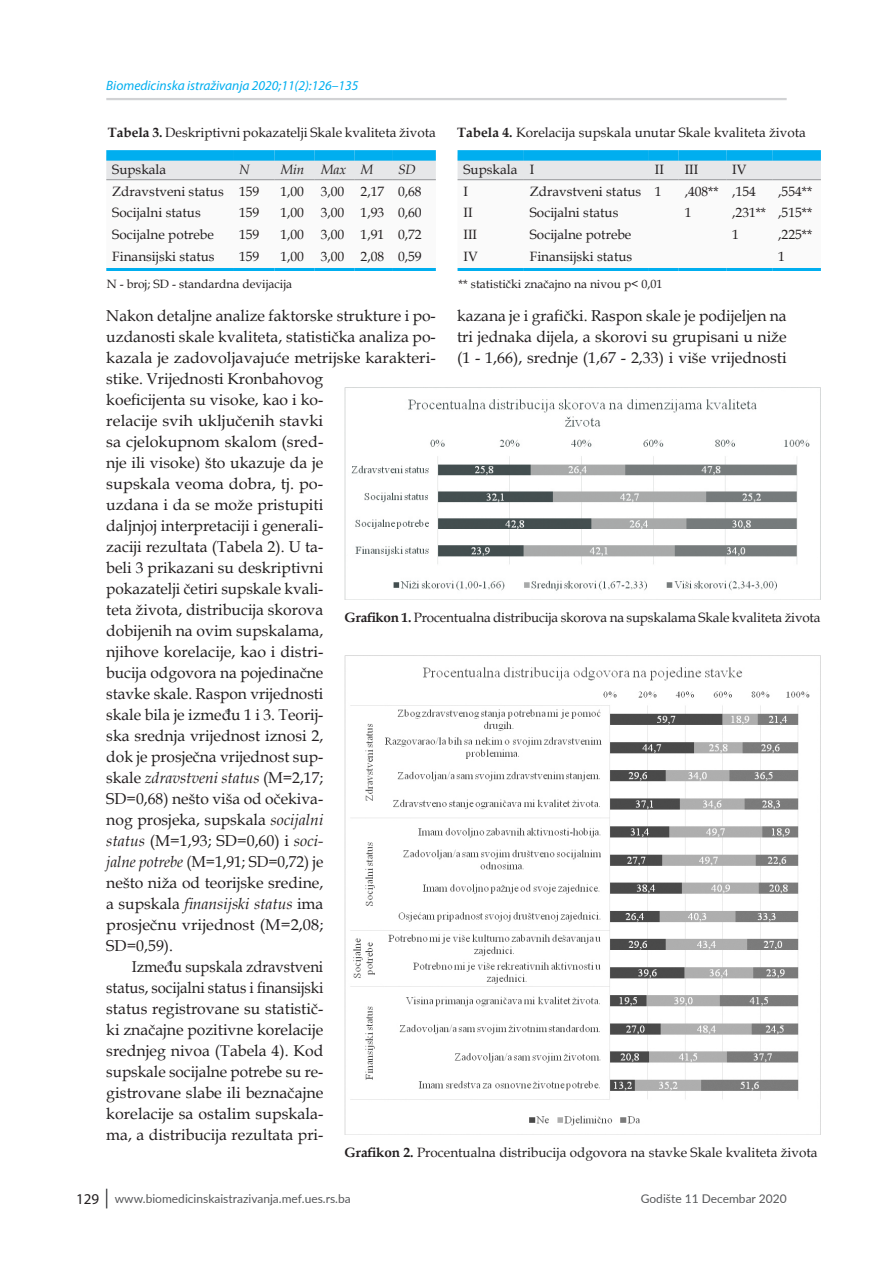
<style>
.page{position:relative;width:893px;height:1263px;background:#fff}
.page>*{position:absolute;margin:0;border:0;box-sizing:border-box;transform-origin:0 0}
.FABULA{font:15.75px/21px "Book Antiqua";color:#231f20}
.FABULA-2{font:15.75px/21px "Book Antiqua";color:#231f20;text-align:justify;scale:.95 1}
.Tabela{font:13.5px "Book Antiqua";color:#231f20}
.Slike{font:13.5px "Book Antiqua";letter-spacing:-.01em;color:#231f20}
.t1{font:italic 13.5px "Myriad Pro";color:#00aeef}
.Tabela-2{font:italic 13.5px "Book Antiqua";color:#231f20}
.t2{font:12px "Lato";color:#57585a}
.t3{font:12px "Book Antiqua";color:#231f20}
.s1{font-weight:700}
.s2{font-style:italic}
.s3{font-family:"Myriad Pro";font-size:15px;color:#231f20}
</style>
<div class="page">
<hr style="left:106px;top:98px;width:681px;height:2px;background:#d1d2d4">
<svg style="left:106px;top:1189px;width:1px;height:19px"></svg>
<div style="left:458px;top:161px;width:363px;height:20px;background:#e6e7e9"></div>
<div style="left:458px;top:150px;width:66px;height:11px;background:#00aeef"></div>
<div style="left:524px;top:150px;width:125px;height:11px;background:#00aeef"></div>
<div style="left:649px;top:150px;width:30px;height:11px;background:#00aeef"></div>
<div style="left:679px;top:150px;width:47px;height:11px;background:#00aeef"></div>
<div style="left:726px;top:150px;width:46px;height:11px;background:#00aeef"></div>
<div style="left:772px;top:150px;width:49px;height:11px;background:#00aeef"></div>
<hr style="left:458px;top:179px;width:66px;height:1px;background:#939598">
<hr style="left:524px;top:179px;width:125px;height:1px;background:#939598">
<hr style="left:649px;top:179px;width:30px;height:1px;background:#939598">
<hr style="left:679px;top:179px;width:47px;height:1px;background:#939598">
<hr style="left:726px;top:179px;width:46px;height:1px;background:#939598">
<hr style="left:772px;top:179px;width:49px;height:1px;background:#939598">
<hr style="left:458px;top:268px;width:66px;height:3px;background:#00aeef">
<hr style="left:524px;top:268px;width:125px;height:3px;background:#00aeef">
<hr style="left:649px;top:268px;width:30px;height:3px;background:#00aeef">
<hr style="left:679px;top:268px;width:47px;height:3px;background:#00aeef">
<hr style="left:726px;top:268px;width:46px;height:3px;background:#00aeef">
<hr style="left:772px;top:268px;width:49px;height:3px;background:#00aeef">
<div style="left:106px;top:161px;width:330px;height:20px;background:#e6e7e9"></div>
<div style="left:106px;top:150px;width:127px;height:11px;background:#00aeef"></div>
<div style="left:233px;top:150px;width:41px;height:11px;background:#00aeef"></div>
<div style="left:274px;top:150px;width:41px;height:11px;background:#00aeef"></div>
<div style="left:315px;top:150px;width:40px;height:11px;background:#00aeef"></div>
<div style="left:355px;top:150px;width:37px;height:11px;background:#00aeef"></div>
<div style="left:392px;top:150px;width:44px;height:11px;background:#00aeef"></div>
<hr style="left:106px;top:179px;width:127px;height:1px;background:#939598">
<hr style="left:233px;top:179px;width:41px;height:1px;background:#939598">
<hr style="left:274px;top:179px;width:41px;height:1px;background:#939598">
<hr style="left:315px;top:179px;width:40px;height:1px;background:#939598">
<hr style="left:355px;top:179px;width:37px;height:1px;background:#939598">
<hr style="left:392px;top:179px;width:44px;height:1px;background:#939598">
<hr style="left:106px;top:268px;width:127px;height:3px;background:#00aeef">
<hr style="left:233px;top:268px;width:41px;height:3px;background:#00aeef">
<hr style="left:274px;top:268px;width:41px;height:3px;background:#00aeef">
<hr style="left:315px;top:268px;width:40px;height:3px;background:#00aeef">
<hr style="left:355px;top:268px;width:37px;height:3px;background:#00aeef">
<hr style="left:392px;top:268px;width:44px;height:3px;background:#00aeef">
<img style="left:345px;top:387px;width:476px;height:212px">
<img style="left:345px;top:656px;width:476px;height:478px">
<p class="t1" style="left:106px;top:77px;width:254px">Biomedicinska istraživanja 2020;11(2):126–135</p>
<p class="Tabela" style="left:108px;top:123px;width:330px"><span class="s1">Tabela 3.</span> Deskriptivni pokazatelji Skale kvaliteta života</p>
<p class="Tabela" style="left:457px;top:123px;width:350px"><span class="s1">Tabela 4.</span> Korelacija supskala unutar Skale kvaliteta života</p>
<p class="Tabela" style="left:112px;top:160px;width:55px">Supskala</p>
<p class="Tabela-2" style="left:239px;top:160px;width:12px">N</p>
<p class="Tabela-2" style="left:280px;top:160px;width:26px">Min</p>
<p class="Tabela-2" style="left:321px;top:160px;width:27px">Max</p>
<p class="Tabela-2" style="left:361px;top:160px;width:14px">M</p>
<p class="Tabela-2" style="left:398px;top:160px;width:20px">SD</p>
<p class="Tabela" style="left:112px;top:182px;width:113px">Zdravstveni status</p>
<p class="Tabela" style="left:239px;top:182px;width:22px">159</p>
<p class="Tabela" style="left:280px;top:182px;width:25px">1,00</p>
<p class="Tabela" style="left:321px;top:182px;width:25px">3,00</p>
<p class="Tabela" style="left:361px;top:182px;width:25px">2,17</p>
<p class="Tabela" style="left:398px;top:182px;width:25px">0,68</p>
<p class="Tabela" style="left:112px;top:203px;width:90px">Socijalni status</p>
<p class="Tabela" style="left:239px;top:203px;width:22px">159</p>
<p class="Tabela" style="left:280px;top:203px;width:25px">1,00</p>
<p class="Tabela" style="left:321px;top:203px;width:25px">3,00</p>
<p class="Tabela" style="left:361px;top:203px;width:25px">1,93</p>
<p class="Tabela" style="left:398px;top:203px;width:25px">0,60</p>
<p class="Tabela" style="left:112px;top:225px;width:103px">Socijalne potrebe</p>
<p class="Tabela" style="left:239px;top:225px;width:22px">159</p>
<p class="Tabela" style="left:280px;top:225px;width:25px">1,00</p>
<p class="Tabela" style="left:321px;top:225px;width:25px">3,00</p>
<p class="Tabela" style="left:361px;top:225px;width:25px">1,91</p>
<p class="Tabela" style="left:398px;top:225px;width:25px">0,72</p>
<p class="Tabela" style="left:112px;top:247px;width:104px">Finansijski status</p>
<p class="Tabela" style="left:239px;top:247px;width:22px">159</p>
<p class="Tabela" style="left:280px;top:247px;width:25px">1,00</p>
<p class="Tabela" style="left:321px;top:247px;width:25px">3,00</p>
<p class="Tabela" style="left:361px;top:247px;width:25px">2,08</p>
<p class="Tabela" style="left:398px;top:247px;width:25px">0,59</p>
<p class="Tabela" style="left:464px;top:160px;width:55px">Supskala</p>
<p class="Tabela" style="left:530px;top:160px;width:6px">I</p>
<p class="Tabela" style="left:655px;top:160px;width:11px">II</p>
<p class="Tabela" style="left:685px;top:160px;width:15px">III</p>
<p class="Tabela" style="left:732px;top:160px;width:16px">IV</p>
<p class="Tabela" style="left:464px;top:182px;width:6px">I</p>
<p class="Tabela" style="left:530px;top:182px;width:113px">Zdravstveni status</p>
<p class="Tabela" style="left:655px;top:182px;width:8px">1</p>
<p class="Tabela" style="left:685px;top:182px;width:36px">,408**</p>
<p class="Tabela" style="left:732px;top:182px;width:25px">,154</p>
<p class="Tabela" style="left:778px;top:182px;width:36px">,554**</p>
<p class="Tabela" style="left:464px;top:203px;width:11px">II</p>
<p class="Tabela" style="left:530px;top:203px;width:90px">Socijalni status</p>
<p class="Tabela" style="left:685px;top:203px;width:8px">1</p>
<p class="Tabela" style="left:732px;top:203px;width:35px">,231**</p>
<p class="Tabela" style="left:778px;top:203px;width:36px">,515**</p>
<p class="Tabela" style="left:464px;top:225px;width:15px">III</p>
<p class="Tabela" style="left:530px;top:225px;width:103px">Socijalne potrebe</p>
<p class="Tabela" style="left:732px;top:225px;width:8px">1</p>
<p class="Tabela" style="left:778px;top:225px;width:36px">,225**</p>
<p class="Tabela" style="left:464px;top:247px;width:16px">IV</p>
<p class="Tabela" style="left:530px;top:247px;width:104px">Finansijski status</p>
<p class="Tabela" style="left:778px;top:247px;width:8px">1</p>
<p class="t3" style="left:107px;top:276px;width:187px">N - broj; SD - standardna devijacija</p>
<p class="t3" style="left:459px;top:276px;width:205px">** statistički značajno na nivou p&lt; 0,01</p>
<p class="FABULA" style="left:106px;top:305px;width:331px">Nakon detaljne analize faktorske strukture i po&shy;uzdanosti skale kvaliteta, statistička analiza po&shy;kazala je zadovoljavajuće metrijske karakteri&shy;stike. Vrijednosti Kronbahovog<br>koeficijenta su visoke, kao i ko-<br>relacije svih uključenih stavki<br>sa cjelokupnom skalom (sred-<br>nje ili visoke) što ukazuje da je<br>supskala veoma dobra, tj. po-<br>uzdana i da se može pristupiti<br>daljnjoj interpretaciji i generali-<br>zaciji rezultata (Tabela 2). U ta-<br>beli 3 prikazani su deskriptivni<br>pokazatelji četiri supskale kvali-<br>teta života, distribucija skorova<br>dobijenih na ovim supskalama,<br>njihove korelacije, kao i distri-<br>bucija odgovora na pojedinačne<br>stavke skale. Raspon vrijednosti<br>skale bila je između 1 i 3. Teorij-<br>ska srednja vrijednost iznosi 2,<br>dok je prosječna vrijednost sup-<br>skale <span class="s2">zdravstveni status</span> (M=2,17;<br>SD=0,68) nešto viša od očekiva-<br>nog prosjeka, supskala <span class="s2">socijalni<br>status</span> (M=1,93; SD=0,60) i <span class="s2">soci-<br>jalne potrebe</span> (M=1,91; SD=0,72) je<br>nešto niža od teorijske sredine,<br>a supskala <span class="s2">finansijski status</span> ima<br>prosječnu vrijednost (M=2,08;<br>SD=0,59).</p>
<p class="FABULA-2" style="left:106px;top:956px;width:230px;text-indent:26px">Između supskala zdravstveni status, socijalni status i finansijski status registrovane su statistič&shy;ki značajne pozitivne korelacije srednjeg nivoa (Tabela 4). Kod supskale socijalne potrebe su re&shy;gistrovane slabe ili beznačajne korelacije sa ostalim supskala&shy;ma, a distribucija rezultata pri-</p>
<p class="FABULA" style="left:457px;top:305px;width:331px;text-align:justify">kazana je i grafički. Raspon skale je podijeljen na tri jednaka dijela, a skorovi su grupisani u niže (1 - 1,66), srednje (1,67 - 2,33) i više vrijednosti</p>
<p class="Slike" style="left:345px;top:608px;width:477px"><span class="s1">Grafikon 1.</span> Procentualna distribucija skorova na supskalama Skale kvaliteta života</p>
<p class="Slike" style="left:345px;top:1143px;width:474px"><span class="s1">Grafikon 2.</span> Procentualna distribucija odgovora na stavke Skale kvaliteta života</p>
<p class="t2" style="left:76px;top:1190px;width:276px"><span class="s3">129</span> www.biomedicinskaistrazivanja.mef.ues.rs.ba</p>
<p class="t2" style="left:641px;top:1190px;width:147px">Godište 11 Decembar 2020</p>
</div>
